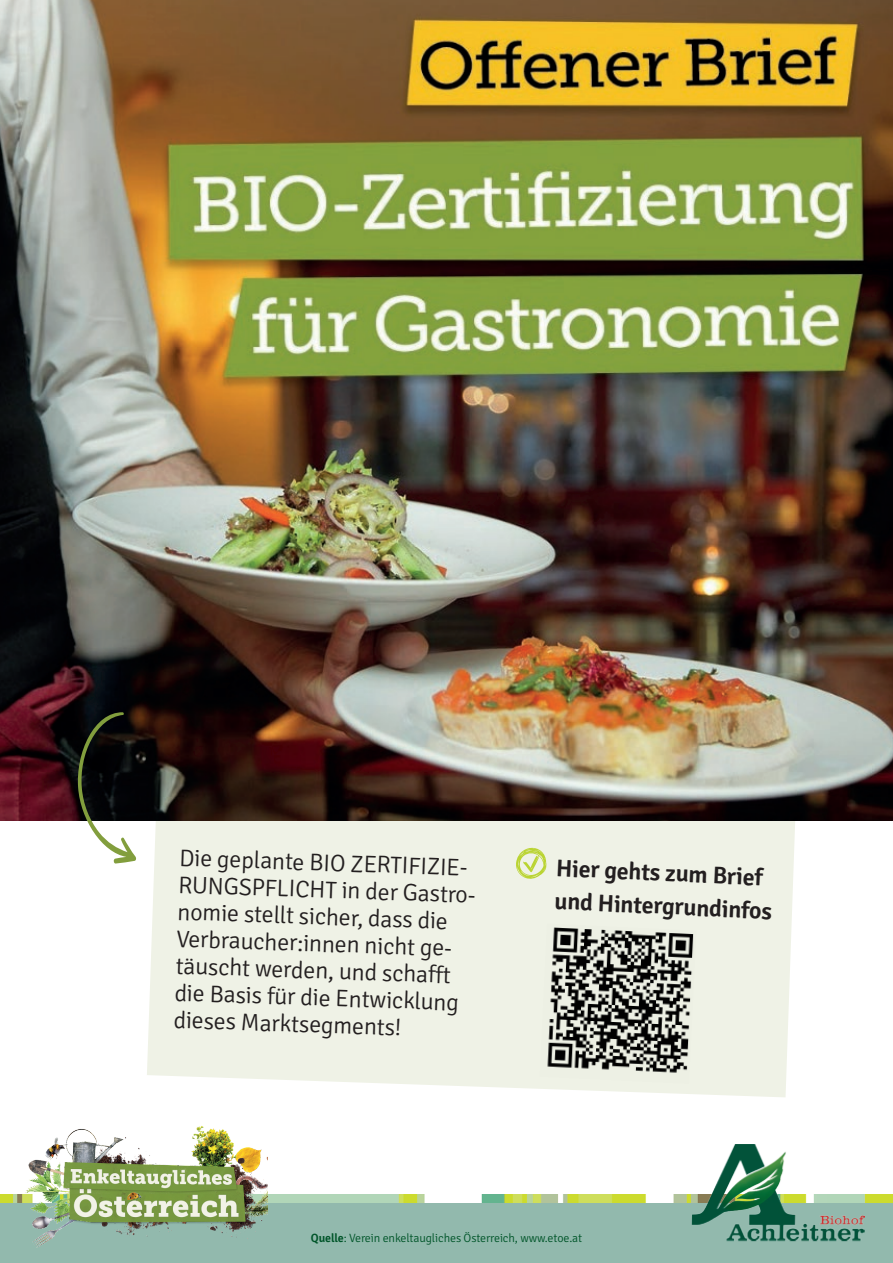
<style>
.page{position:relative;width:893px;height:1263px;background:#fff}
.page>*{position:absolute;margin:0;border:0;box-sizing:border-box;transform-origin:0 0}
.t1{font:300 24px/27px "Signika";color:#231f20}
.t2{font:600 24px/33px "Signika";color:#231f20}
.t3{font:300 12px "Signika";letter-spacing:-.01em;color:#005529}
.s1{font-weight:600}
</style>
<div class="page">
<div style="left:147px;top:821px;width:648px;height:276px;background:#eff2e6"></div>
<img style="left:0;top:0;width:893px;height:821px">
<div style="left:0;top:1198px;width:893px;height:65px;background:#92b9ad"></div>
<img style="left:0;top:1194px;width:893px;height:8px">
<img style="left:691px;top:1144px;width:175px;height:97px">
<img style="left:21px;top:1126px;width:247px;height:122px">
<img style="left:540px;top:923px;width:156px;height:161px">
<svg style="left:515px;top:846px;width:32px;height:34px"></svg>
<svg style="left:76px;top:712px;width:61px;height:152px"></svg>
<p class="t1" style="left:180px;top:844px;width:303px;rotate:2deg">Die geplante BIO ZERTIFIZIE-<br>RUNGSPFLICHT in der Gastro&shy;nomie stellt sicher, dass die<br>Verbraucher:innen nicht ge&shy;täuscht werden, und schafft die Basis für die Entwicklung dieses Marktsegments!⁠</p>
<p class="t2" style="left:557px;top:851px;width:219px;rotate:3deg">Hier gehts zum Brief und Hintergrundinfos</p>
<p class="t3" style="left:311px;top:1231px;width:273px"><span class="s1">Quelle</span>: Verein enkeltaugliches Österreich, www.etoe.at</p>
</div>
